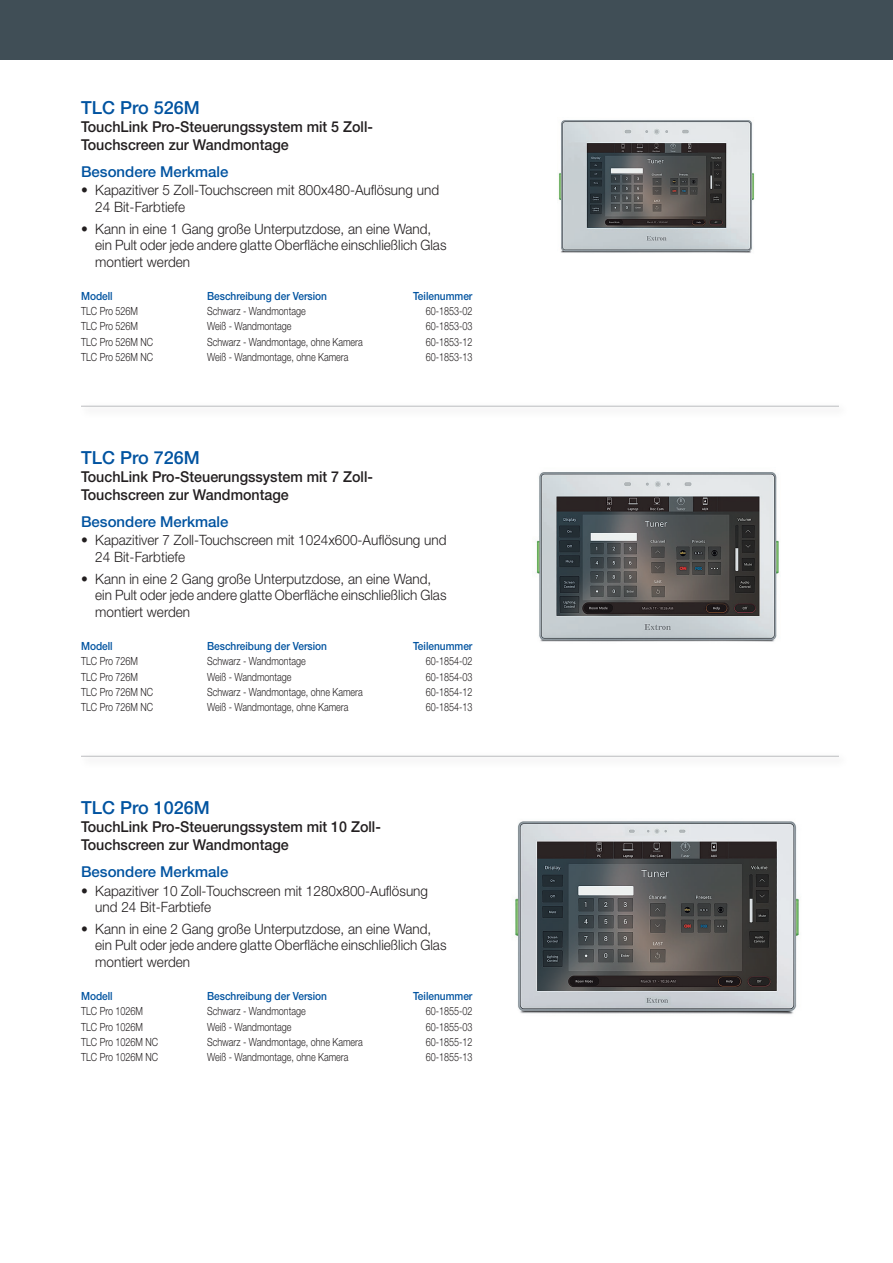
<style>
.page{position:relative;width:893px;height:1263px;background:#fff}
.page>*{position:absolute;margin:0;border:0;box-sizing:border-box;transform-origin:0 0}
.product_header{font:500 18px "Helvetica Neue LT Std";color:#0153a0}
.product_subhead{font:500 15px/18px "Helvetica Neue LT Std";color:#231f20;scale:.95 1}
.unique_features_subh{font:500 15px "Helvetica Neue LT Std";color:#0153a0}
.unique_features_body{font:300 14.25px/16.5px "Helvetica Neue LT Std";color:#231f20;scale:.95 1}
.model_ver_part__body{font:300 11.25px "Helvetica Neue LT Std";color:#231f20;scale:.8 1}
.m_vd_pn_header_short{font:500 11.25px "Helvetica Neue LT Std";color:#0153a0;scale:.9 1}
</style>
<div class="page">
<div style="left:0;top:0;width:893px;height:60px;background:#404e56"></div>
<div style="left:78px;top:401px;width:772px;height:18px;background:#231f20;opacity:.4"></div>
<hr style="left:81px;top:406px;width:758px;height:1px;background:#bcbdc0">
<div style="left:78px;top:751px;width:772px;height:18px;background:#231f20;opacity:.4"></div>
<hr style="left:81px;top:756px;width:758px;height:1px;background:#bcbdc0">
<img style="left:558px;top:120px;width:196px;height:133px">
<img style="left:515px;top:821px;width:284px;height:193px">
<img style="left:536px;top:472px;width:243px;height:170px">
<p class="product_header" style="left:81px;top:97px;width:120px">TLC Pro 526M</p>
<p class="product_subhead" style="left:81px;top:118px;width:309px">TouchLink Pro-Steuerungssystem mit 5 Zoll-<br>Touchscreen zur Wandmontage</p>
<p class="unique_features_subh" style="left:81px;top:162px;width:149px">Besondere Merkmale</p>
<p class="unique_features_body" style="left:95px;top:182px;width:363px;text-indent:-14px">• Kapazitiver 5 Zoll-Touchscreen mit 800x480-Auflösung und<br>24 Bit-Farbtiefe</p>
<p class="unique_features_body" style="left:95px;top:220px;width:371px;text-indent:-14px">• Kann in eine 1 Gang große Unterputzdose, an eine Wand, ein Pult oder jede andere glatte Oberfläche einschließlich Glas montiert werden</p>
<p class="m_vd_pn_header_short" style="left:81px;top:289px;width:37px">Modell</p>
<p class="m_vd_pn_header_short" style="left:207px;top:289px;width:135px">Beschreibung der Version</p>
<p class="m_vd_pn_header_short" style="left:413px;top:289px;width:68px">Teilenummer</p>
<p class="model_ver_part__body" style="left:81px;top:304px;width:73px">TLC Pro 526M</p>
<p class="model_ver_part__body" style="left:207px;top:304px;width:125px">Schwarz - Wandmontage</p>
<p class="model_ver_part__body" style="left:426px;top:304px;width:60px">60-1853-02</p>
<p class="model_ver_part__body" style="left:81px;top:320px;width:73px">TLC Pro 526M</p>
<p class="model_ver_part__body" style="left:207px;top:320px;width:107px">Weiß - Wandmontage</p>
<p class="model_ver_part__body" style="left:426px;top:320px;width:60px">60-1853-03</p>
<p class="model_ver_part__body" style="left:81px;top:335px;width:92px">TLC Pro 526M NC</p>
<p class="model_ver_part__body" style="left:207px;top:335px;width:196px">Schwarz - Wandmontage, ohne Kamera</p>
<p class="model_ver_part__body" style="left:426px;top:335px;width:60px">60-1853-12</p>
<p class="model_ver_part__body" style="left:81px;top:350px;width:92px">TLC Pro 526M NC</p>
<p class="model_ver_part__body" style="left:207px;top:350px;width:178px">Weiß - Wandmontage, ohne Kamera</p>
<p class="model_ver_part__body" style="left:426px;top:350px;width:60px">60-1853-13</p>
<p class="product_header" style="left:81px;top:447px;width:120px">TLC Pro 726M</p>
<p class="product_subhead" style="left:81px;top:468px;width:309px">TouchLink Pro-Steuerungssystem mit 7 Zoll-<br>Touchscreen zur Wandmontage</p>
<p class="unique_features_subh" style="left:81px;top:512px;width:149px">Besondere Merkmale</p>
<p class="unique_features_body" style="left:95px;top:532px;width:371px;text-indent:-14px">• Kapazitiver 7 Zoll-Touchscreen mit 1024x600-Auflösung und<br>24 Bit-Farbtiefe</p>
<p class="unique_features_body" style="left:95px;top:570px;width:371px;text-indent:-14px">• Kann in eine 2 Gang große Unterputzdose, an eine Wand, ein Pult oder jede andere glatte Oberfläche einschließlich Glas montiert werden</p>
<p class="m_vd_pn_header_short" style="left:81px;top:639px;width:37px">Modell</p>
<p class="m_vd_pn_header_short" style="left:207px;top:639px;width:135px">Beschreibung der Version</p>
<p class="m_vd_pn_header_short" style="left:413px;top:639px;width:68px">Teilenummer</p>
<p class="model_ver_part__body" style="left:81px;top:654px;width:73px">TLC Pro 726M</p>
<p class="model_ver_part__body" style="left:207px;top:654px;width:125px">Schwarz - Wandmontage</p>
<p class="model_ver_part__body" style="left:426px;top:654px;width:60px">60-1854-02</p>
<p class="model_ver_part__body" style="left:81px;top:670px;width:73px">TLC Pro 726M</p>
<p class="model_ver_part__body" style="left:207px;top:670px;width:107px">Weiß - Wandmontage</p>
<p class="model_ver_part__body" style="left:426px;top:670px;width:60px">60-1854-03</p>
<p class="model_ver_part__body" style="left:81px;top:685px;width:92px">TLC Pro 726M NC</p>
<p class="model_ver_part__body" style="left:207px;top:685px;width:196px">Schwarz - Wandmontage, ohne Kamera</p>
<p class="model_ver_part__body" style="left:426px;top:685px;width:60px">60-1854-12</p>
<p class="model_ver_part__body" style="left:81px;top:700px;width:92px">TLC Pro 726M NC</p>
<p class="model_ver_part__body" style="left:207px;top:700px;width:178px">Weiß - Wandmontage, ohne Kamera</p>
<p class="model_ver_part__body" style="left:426px;top:700px;width:60px">60-1854-13</p>
<p class="product_header" style="left:81px;top:797px;width:130px">TLC Pro 1026M</p>
<p class="product_subhead" style="left:81px;top:818px;width:317px">TouchLink Pro-Steuerungssystem mit 10 Zoll-<br>Touchscreen zur Wandmontage</p>
<p class="unique_features_subh" style="left:81px;top:862px;width:149px">Besondere Merkmale</p>
<p class="unique_features_body" style="left:95px;top:882px;width:352px;text-indent:-14px">• Kapazitiver 10 Zoll-Touchscreen mit 1280x800-Auflösung und 24 Bit-Farbtiefe</p>
<p class="unique_features_body" style="left:95px;top:920px;width:371px;text-indent:-14px">• Kann in eine 2 Gang große Unterputzdose, an eine Wand, ein Pult oder jede andere glatte Oberfläche einschließlich Glas montiert werden</p>
<p class="m_vd_pn_header_short" style="left:81px;top:989px;width:37px">Modell</p>
<p class="m_vd_pn_header_short" style="left:207px;top:989px;width:135px">Beschreibung der Version</p>
<p class="m_vd_pn_header_short" style="left:413px;top:989px;width:68px">Teilenummer</p>
<p class="model_ver_part__body" style="left:81px;top:1004px;width:79px">TLC Pro 1026M</p>
<p class="model_ver_part__body" style="left:207px;top:1004px;width:125px">Schwarz - Wandmontage</p>
<p class="model_ver_part__body" style="left:426px;top:1004px;width:60px">60-1855-02</p>
<p class="model_ver_part__body" style="left:81px;top:1020px;width:79px">TLC Pro 1026M</p>
<p class="model_ver_part__body" style="left:207px;top:1020px;width:107px">Weiß - Wandmontage</p>
<p class="model_ver_part__body" style="left:426px;top:1020px;width:60px">60-1855-03</p>
<p class="model_ver_part__body" style="left:81px;top:1035px;width:98px">TLC Pro 1026M NC</p>
<p class="model_ver_part__body" style="left:207px;top:1035px;width:196px">Schwarz - Wandmontage, ohne Kamera</p>
<p class="model_ver_part__body" style="left:426px;top:1035px;width:60px">60-1855-12</p>
<p class="model_ver_part__body" style="left:81px;top:1050px;width:98px">TLC Pro 1026M NC</p>
<p class="model_ver_part__body" style="left:207px;top:1050px;width:178px">Weiß - Wandmontage, ohne Kamera</p>
<p class="model_ver_part__body" style="left:426px;top:1050px;width:60px">60-1855-13</p>
</div>
